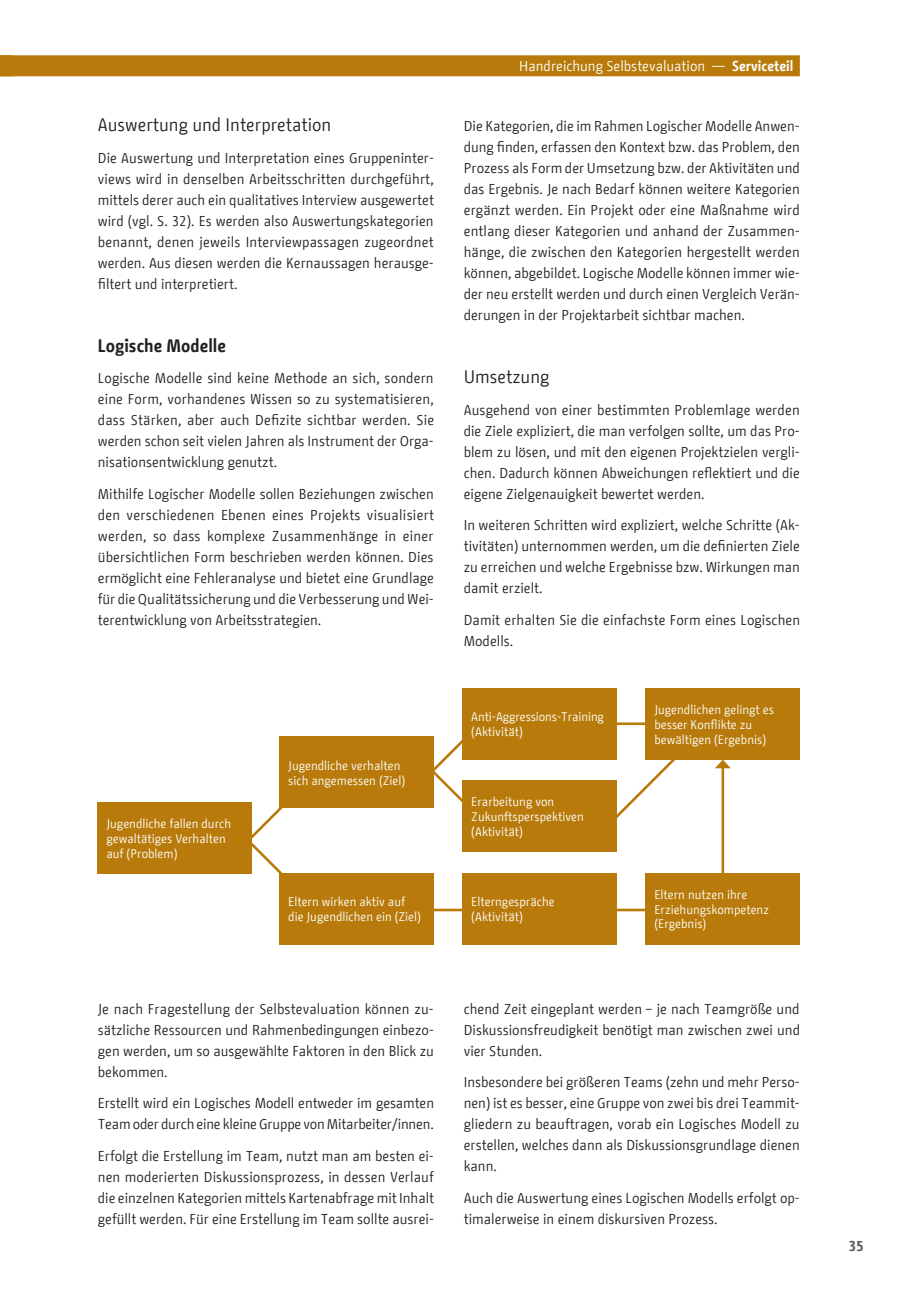
<style>
.page{position:relative;width:919px;height:1289px;background:#fff}
.page>*{position:absolute;margin:0;border:0;box-sizing:border-box;transform-origin:0 0}
.t1{font:18px "BMF Change";color:#231f20}
.t2{font:700 18px "BMF Change";color:#231f20}
.t3{font:14.25px/21px "BMF Change";color:#231f20;text-align:justify}
.t4{font:14.25px "BMF Change";color:#fff}
.t5{font:700 14.25px "BMF Change";color:#57585a}
.t6{font:12.45px/14.9px "BMF Change";color:#fff}
.s1{font-weight:700}
</style>
<div class="page">
<div style="left:0;top:55px;width:789px;height:21px;background:#b87b0b"></div>
<hr style="left:504px;top:722px;width:211px;height:3px;background:#b87b0b">
<hr style="left:721px;top:766px;width:3px;height:111px;background:#b87b0b">
<svg style="left:714px;top:759px;width:16px;height:9px"></svg>
<svg style="left:600px;top:727px;width:105px;height:106px"></svg>
<hr style="left:402px;top:908px;width:313px;height:3px;background:#b87b0b">
<svg style="left:433px;top:736px;width:51px;height:72px"></svg>
<div style="left:98px;top:802px;width:154px;height:71px;background:#b87b0b"></div>
<div style="left:645px;top:872px;width:154px;height:72px;background:#b87b0b"></div>
<div style="left:279px;top:736px;width:154px;height:72px;background:#b87b0b"></div>
<div style="left:462px;top:688px;width:154px;height:71px;background:#b87b0b"></div>
<div style="left:645px;top:688px;width:154px;height:71px;background:#b87b0b"></div>
<div style="left:462px;top:780px;width:154px;height:72px;background:#b87b0b"></div>
<div style="left:462px;top:872px;width:154px;height:72px;background:#b87b0b"></div>
<div style="left:279px;top:872px;width:154px;height:72px;background:#b87b0b"></div>
<svg style="left:245px;top:808px;width:54px;height:66px"></svg>
<p class="t1" style="left:98px;top:112px;width:235px">Auswertung und Interpretation</p>
<p class="t3" style="left:98px;top:147px;width:338px">Die Auswertung und Interpretation eines Gruppeninter&shy;views wird in denselben Arbeitsschritten durchgeführt, mittels derer auch ein qualitatives Interview ausgewertet wird (vgl. S. 32). Es werden also Auswertungskategorien benannt, denen jeweils Interviewpassagen zugeordnet werden. Aus diesen werden die Kernaussagen herausge&shy;filtert und interpretiert.</p>
<p class="t2" style="left:98px;top:332px;width:130px">Logische Modelle</p>
<p class="t3" style="left:98px;top:368px;width:338px">Logische Modelle sind keine Methode an sich, sondern eine Form, vorhandenes Wissen so zu systematisieren, dass Stärken, aber auch Defizite sichtbar werden. Sie werden schon seit vielen Jahren als Instrument der Orga&shy;nisationsentwicklung genutzt.</p>
<p class="t3" style="left:98px;top:483px;width:338px">Mithilfe Logischer Modelle sollen Beziehungen zwischen den verschiedenen Ebenen eines Projekts visualisiert werden, so dass komplexe Zusammenhänge in einer übersichtlichen Form beschrieben werden können. Dies ermöglicht eine Fehleranalyse und bietet eine Grundlage für die Qualitätssicherung und die Verbesserung und Wei&shy;terentwicklung von Arbeitsstrategien.</p>
<p class="t6" style="left:106px;top:816px;width:126px">Jugendliche fallen durch gewaltätiges Verhalten auf (Problem)</p>
<p class="t6" style="left:288px;top:758px;width:119px">Jugendliche verhalten sich angemessen (Ziel)</p>
<p class="t6" style="left:288px;top:894px;width:134px">Eltern wirken aktiv auf die Jugendlichen ein (Ziel)</p>
<p class="t3" style="left:98px;top:998px;width:337px">Je nach Fragestellung der Selbstevaluation können zu&shy;sätzliche Ressourcen und Rahmenbedingungen einbezo&shy;gen werden, um so ausgewählte Faktoren in den Blick zu bekommen.</p>
<p class="t3" style="left:98px;top:1092px;width:338px">Erstellt wird ein Logisches Modell entweder im gesamten<br>Team oder durch eine kleine Gruppe von Mitarbeiter/innen.</p>
<p class="t3" style="left:98px;top:1145px;width:338px">Erfolgt die Erstellung im Team, nutzt man am besten ei&shy;nen moderierten Diskussionsprozess, in dessen Verlauf die einzelnen Kategorien mittels Kartenabfrage mit Inhalt gefüllt werden. Für eine Erstellung im Team sollte ausrei-</p>
<p class="t4" style="left:519px;top:56px;width:275px">Handreichung Selbstevaluation — <span class="s1">Serviceteil</span></p>
<p class="t3" style="left:463px;top:116px;width:337px">Die Kategorien, die im Rahmen Logischer Modelle Anwen&shy;dung finden, erfassen den Kontext bzw. das Problem, den Prozess als Form der Umsetzung bzw. der Aktivitäten und das Ergebnis. Je nach Bedarf können weitere Kategorien ergänzt werden. Ein Projekt oder eine Maßnahme wird entlang dieser Kategorien und anhand der Zusammen&shy;hänge, die zwischen den Kategorien hergestellt werden können, abgebildet. Logische Modelle können immer wie&shy;der neu erstellt werden und durch einen Vergleich Verän&shy;derungen in der Projektarbeit sichtbar machen.</p>
<p class="t1" style="left:463px;top:364px;width:87px">Umsetzung</p>
<p class="t3" style="left:463px;top:399px;width:337px">Ausgehend von einer bestimmten Problemlage werden die Ziele expliziert, die man verfolgen sollte, um das Pro&shy;blem zu lösen, und mit den eigenen Projektzielen vergli&shy;chen. Dadurch können Abweichungen reflektiert und die eigene Zielgenauigkeit bewertet werden.</p>
<p class="t3" style="left:463px;top:515px;width:337px">In weiteren Schritten wird expliziert, welche Schritte (Ak&shy;tivitäten) unternommen werden, um die definierten Ziele zu erreichen und welche Ergebnisse bzw. Wirkungen man damit erzielt.</p>
<p class="t3" style="left:463px;top:609px;width:338px">Damit erhalten Sie die einfachste Form eines Logischen<br>Modells.</p>
<p class="t6" style="left:471px;top:709px;width:134px">Anti-Aggressions-Training (Aktivität)</p>
<p class="t6" style="left:654px;top:702px;width:121px">Jugendlichen gelingt es besser Konflikte zu bewältigen (Ergebnis)</p>
<p class="t6" style="left:471px;top:794px;width:114px">Erarbeitung von<br>Zukunftsperspektiven (Aktivität)</p>
<p class="t6" style="left:471px;top:894px;width:85px">Elterngespräche (Aktivität)</p>
<p class="t6" style="left:654px;top:887px;width:116px">Eltern nutzen ihre<br>Erziehungskompetenz (Ergebnis)</p>
<p class="t3" style="left:463px;top:998px;width:338px">chend Zeit eingeplant werden – je nach Teamgröße und Diskussionsfreudigkeit benötigt man zwischen zwei und vier Stunden.</p>
<p class="t3" style="left:463px;top:1071px;width:337px">Insbesondere bei größeren Teams (zehn und mehr Perso&shy;nen) ist es besser, eine Gruppe von zwei bis drei Teammit&shy;gliedern zu beauftragen, vorab ein Logisches Modell zu erstellen, welches dann als Diskussionsgrundlage dienen kann.</p>
<p class="t3" style="left:463px;top:1187px;width:337px">Auch die Auswertung eines Logischen Modells erfolgt op&shy;timalerweise in einem diskursiven Prozess.</p>
<p class="t5" style="left:848px;top:1235px;width:16px">35</p>
</div>
